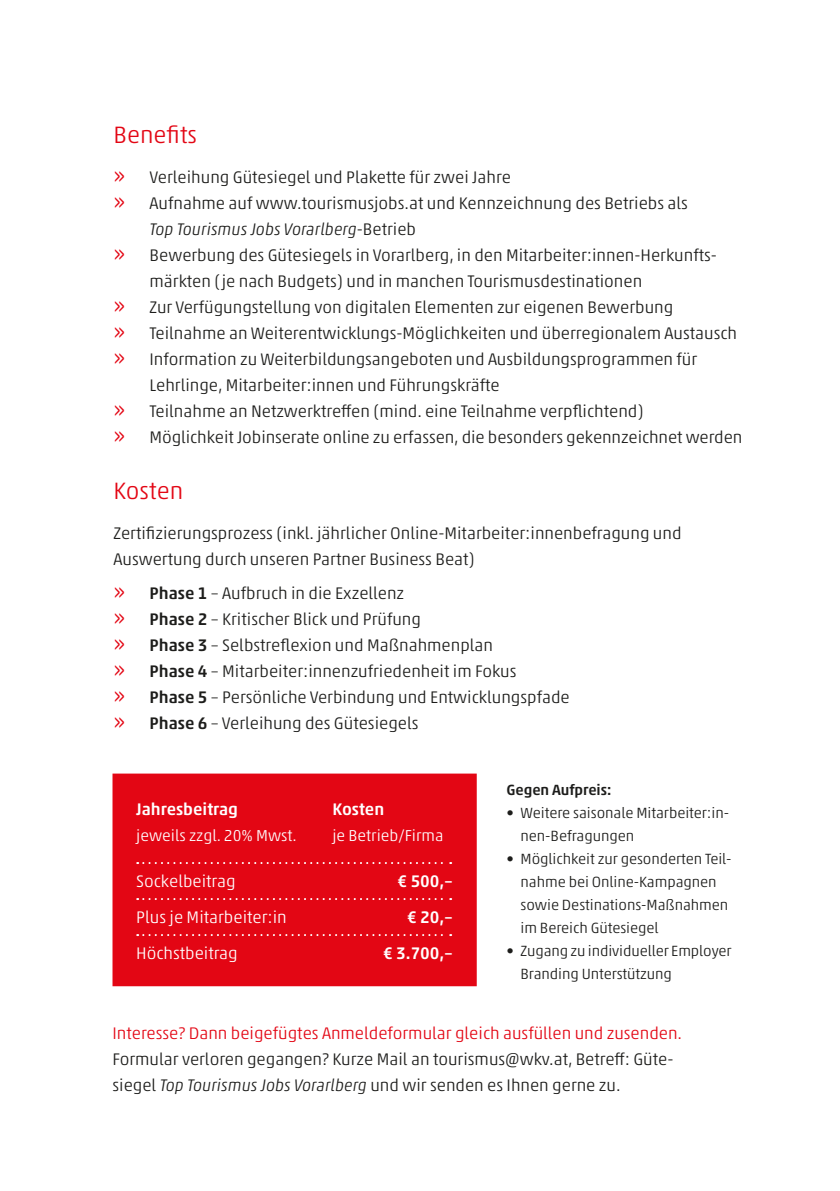
<style>
.page{position:relative;width:840px;height:1191px;background:#fff}
.page>*{position:absolute;margin:0;border:0;box-sizing:border-box;transform-origin:0 0}
.t1{font:300 24px "Akko Pro";color:#e30614}
.t2{font:300 17px "Akko Pro";color:#1d1d1b}
.t3{font:300 17px "Akko Pro";color:#e30614}
.t4{font:300 17px "Akko Pro";color:#fff}
.t5{font:500 17px "Akko Pro";color:#fff}
.t6{font:italic 300 17px "Akko Pro";color:#1d1d1b}
.t7{font:300 16px "Akko Pro";color:#fff}
.t8{font:300 15px/23px "Akko Pro";letter-spacing:-.005em;color:#1d1d1b}
.t9{font:500 15px "Akko Pro";letter-spacing:-.005em;color:#1d1d1b}
.s1{font-size:24px;color:#e30614}
.s2{font-style:normal}
.s3{font-weight:500}
.s4{font-style:italic}
</style>
<div class="page">
<div style="left:112px;top:773px;width:364px;height:213px;background:#e30614;border:2px solid #e30614"></div>
<svg style="left:137px;top:862px;width:314px;height:2px"></svg>
<svg style="left:137px;top:898px;width:314px;height:2px"></svg>
<svg style="left:137px;top:934px;width:314px;height:2px"></svg>
<p class="t1" style="left:113px;top:120px;width:85px">Benefits</p>
<p class="t2" style="left:113px;top:167px;width:398px"><span class="s1">»</span> Verleihung Gütesiegel und Plakette für zwei Jahre</p>
<p class="t2" style="left:113px;top:193px;width:575px"><span class="s1">»</span> Aufnahme auf www.tourismusjobs.at und Kennzeichnung des Betriebs als</p>
<p class="t6" style="left:149px;top:219px;width:268px">Top Tourismus Jobs Vorarlberg<span class="s2">-Betrieb</span></p>
<p class="t2" style="left:113px;top:245px;width:604px"><span class="s1">»</span> Bewerbung des Gütesiegels in Vorarlberg, in den Mitarbeiter:innen-Herkunfts-</p>
<p class="t2" style="left:149px;top:271px;width:494px">märkten (je nach Budgets) und in manchen Tourismusdestinationen</p>
<p class="t2" style="left:113px;top:297px;width:561px"><span class="s1">»</span> Zur Verfügungstellung von digitalen Elementen zur eigenen Bewerbung</p>
<p class="t2" style="left:113px;top:323px;width:624px"><span class="s1">»</span> Teilnahme an Weiterentwicklungs-Möglichkeiten und überregionalem Austausch</p>
<p class="t2" style="left:113px;top:349px;width:585px"><span class="s1">»</span> Information zu Weiterbildungsangeboten und Ausbildungsprogrammen für</p>
<p class="t2" style="left:149px;top:375px;width:351px">Lehrlinge, Mitarbeiter:innen und Führungskräfte</p>
<p class="t2" style="left:113px;top:401px;width:531px"><span class="s1">»</span> Teilnahme an Netzwerktreffen (mind. eine Teilnahme verpflichtend)</p>
<p class="t2" style="left:113px;top:427px;width:630px"><span class="s1">»</span> Möglichkeit Jobinserate online zu erfassen, die besonders gekennzeichnet werden</p>
<p class="t1" style="left:113px;top:476px;width:71px">Kosten</p>
<p class="t2" style="left:113px;top:523px;width:569px">Zertifizierungsprozess (inkl. jährlicher Online-Mitarbeiter:innenbefragung und</p>
<p class="t2" style="left:113px;top:549px;width:362px">Auswertung durch unseren Partner Business Beat)</p>
<p class="t2" style="left:113px;top:583px;width:292px"><span class="s1">»</span> <span class="s3">Phase 1</span> – Aufbruch in die Exzellenz</p>
<p class="t2" style="left:113px;top:609px;width:309px"><span class="s1">»</span> <span class="s3">Phase 2</span> – Kritischer Blick und Prüfung</p>
<p class="t2" style="left:113px;top:635px;width:381px"><span class="s1">»</span> <span class="s3">Phase 3</span> – Selbstreflexion und Maßnahmenplan</p>
<p class="t2" style="left:113px;top:661px;width:404px"><span class="s1">»</span> <span class="s3">Phase 4</span> – Mitarbeiter:innenzufriedenheit im Fokus</p>
<p class="t2" style="left:113px;top:687px;width:457px"><span class="s1">»</span> <span class="s3">Phase 5</span> – Persönliche Verbindung und Entwicklungspfade</p>
<p class="t2" style="left:113px;top:713px;width:306px"><span class="s1">»</span> <span class="s3">Phase 6</span> – Verleihung des Gütesiegels</p>
<p class="t5" style="left:136px;top:798px;width:103px">Jahresbeitrag</p>
<p class="t5" style="left:332px;top:798px;width:53px">Kosten</p>
<p class="t7" style="left:136px;top:825px;width:162px">jeweils zzgl. 20% Mwst.</p>
<p class="t7" style="left:332px;top:825px;width:113px">je Betrieb/Firma</p>
<p class="t4" style="left:136px;top:870px;width:101px">Sockelbeitrag</p>
<p class="t5" style="left:397px;top:870px;width:56px">€ 500,–</p>
<p class="t4" style="left:136px;top:906px;width:152px">Plus je Mitarbeiter:in</p>
<p class="t5" style="left:407px;top:906px;width:47px">€ 20,–</p>
<p class="t4" style="left:136px;top:942px;width:103px">Höchstbeitrag</p>
<p class="t5" style="left:383px;top:942px;width:71px">€ 3.700,–</p>
<p class="t9" style="left:506px;top:781px;width:107px">Gegen Aufpreis:</p>
<p class="t8" style="left:520px;top:801px;width:210px;text-indent:-14px">• Weitere saisonale Mitarbeiter:in&shy;nen-Befragungen</p>
<p class="t8" style="left:506px;top:847px;width:226px">• Möglichkeit zur gesonderten Teil-</p>
<p class="t8" style="left:520px;top:870px;width:209px">nahme bei Online-Kampagnen sowie Destinations-Maßnahmen im Bereich Gütesiegel</p>
<p class="t8" style="left:520px;top:939px;width:212px;text-indent:-14px">• Zugang zu individueller Employer<br>Branding Unterstützung</p>
<p class="t3" style="left:112px;top:1023px;width:571px">Interesse? Dann beigefügtes Anmeldeformular gleich ausfüllen und zusenden.</p>
<p class="t2" style="left:112px;top:1049px;width:562px">Formular verloren gegangen? Kurze Mail an tourismus@wkv.at, Betreff: Güte-</p>
<p class="t2" style="left:112px;top:1075px;width:509px">siegel <span class="s4">Top Tourismus Jobs Vorarlberg</span> und wir senden es Ihnen gerne zu.</p>
</div>
